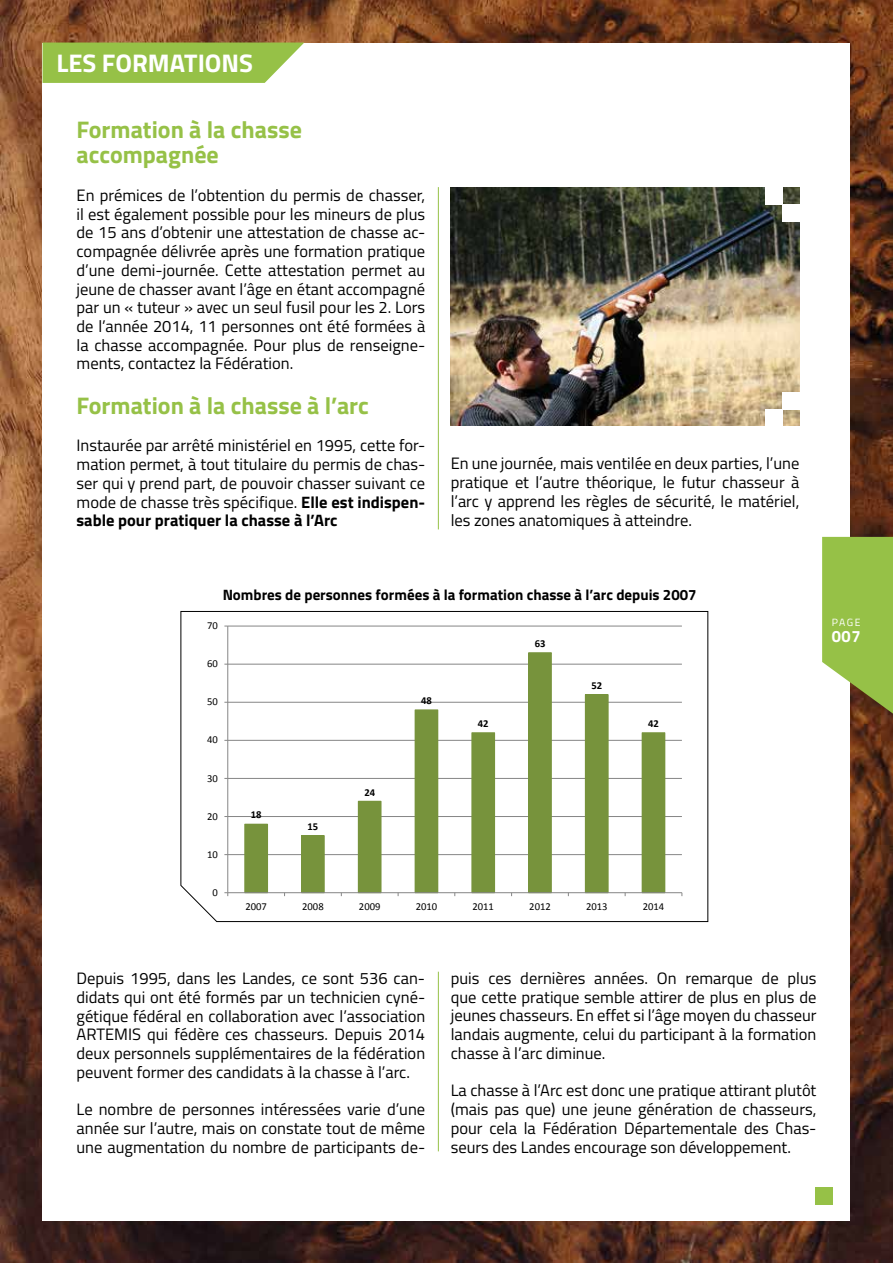
<style>
.page{position:relative;width:893px;height:1263px;background:#fff}
.page>*{position:absolute;margin:0;border:0;box-sizing:border-box;transform-origin:0 0}
.t1{font:700 25.5px "Titillium Web";color:#fff}
.t2{font:700 24px/25.5px "Titillium Web";color:#96c147}
.t3{font:16.5px/18.8px "Titillium Web";color:#000;text-align:justify}
.t4{font:700 16.5px "Titillium Web";color:#fff}
.t5{font:700 15px "Titillium Web";color:#000}
.t6{font:10.65px "Calibri";letter-spacing:.005em;color:#000}
.t7{font:700 10.65px "Calibri";letter-spacing:-.005em;color:#000}
.t8{font:10.5px "Titillium Web";color:#fff}
.s1{font-weight:700}
</style>
<div class="page">
<img style="left:0;top:0;width:893px;height:1263px">
<div style="left:43px;top:43px;width:807px;height:1177px;background:#fff"></div>
<div style="left:816px;top:1188px;width:17px;height:17px;background:#96c147"></div>
<hr style="left:438px;top:187px;width:1px;height:342px;background:#96c147">
<hr style="left:438px;top:972px;width:1px;height:179px;background:#96c147">
<img style="left:451px;top:187px;width:348px;height:238px">
<div style="left:783px;top:204px;width:17px;height:17px;background:#fff"></div>
<div style="left:766px;top:409px;width:17px;height:17px;background:#fff"></div>
<div style="left:783px;top:392px;width:17px;height:17px;background:#fff"></div>
<div style="left:766px;top:187px;width:17px;height:17px;background:#fff"></div>
<svg style="left:181px;top:611px;width:527px;height:311px"></svg>
<svg style="left:43px;top:43px;width:261px;height:40px;background:#9ec555"></svg>
<svg style="left:822px;top:537px;width:71px;height:177px;background:#9cbe55"></svg>
<h1 class="t1" style="left:56px;top:44px;width:198px">LES FORMATIONS</h1>
<h2 class="t2" style="left:77px;top:115px;width:227px">Formation à la chasse accompagnée</h2>
<p class="t3" style="left:77px;top:185px;width:350px">En prémices de l’obtention du permis de chasser, il est également possible pour les mineurs de plus de 15 ans d’obtenir une attestation de chasse ac&shy;compagnée délivrée après une formation pratique d’une demi-journée. Cette attestation permet au jeune de chasser avant l’âge en étant accompagné par un « tuteur » avec un seul fusil pour les 2. Lors de l’année 2014, 11 personnes ont été formées à la chasse accompagnée. Pour plus de renseigne&shy;ments, contactez la Fédération.</p>
<h2 class="t2" style="left:77px;top:391px;width:294px">Formation à la chasse à l’arc</h2>
<p class="t3" style="left:77px;top:435px;width:350px">Instaurée par arrêté ministériel en 1995, cette for&shy;mation permet, à tout titulaire du permis de chas&shy;ser qui y prend part, de pouvoir chasser suivant ce mode de chasse très spécifique. <span class="s1">Elle est indispen&shy;sable pour pratiquer la chasse à l’Arc</span></p>
<p class="t3" style="left:451px;top:453px;width:350px">En une journée, mais ventilée en deux parties, l’une pratique et l’autre théorique, le futur chasseur à l’arc y apprend les règles de sécurité, le matériel, les zones anatomiques à atteindre.</p>
<p class="t5" style="left:223px;top:583px;width:475px">Nombres de personnes formées à la formation chasse à l’arc depuis 2007</p>
<p class="t6" style="left:207px;top:619px;width:12px">70</p>
<p class="t6" style="left:207px;top:657px;width:12px">60</p>
<p class="t6" style="left:207px;top:695px;width:12px">50</p>
<p class="t6" style="left:207px;top:733px;width:12px">40</p>
<p class="t6" style="left:207px;top:771px;width:12px">30</p>
<p class="t6" style="left:207px;top:809px;width:12px">20</p>
<p class="t6" style="left:207px;top:847px;width:12px">10</p>
<p class="t6" style="left:213px;top:885px;width:7px">0</p>
<p class="t7" style="left:251px;top:808px;width:12px">18</p>
<p class="t7" style="left:308px;top:819px;width:12px">15</p>
<p class="t7" style="left:364px;top:785px;width:12px">24</p>
<p class="t7" style="left:421px;top:694px;width:12px">48</p>
<p class="t7" style="left:478px;top:716px;width:12px">42</p>
<p class="t7" style="left:535px;top:636px;width:12px">63</p>
<p class="t7" style="left:591px;top:678px;width:12px">52</p>
<p class="t7" style="left:648px;top:716px;width:12px">42</p>
<p class="t6" style="left:245px;top:899px;width:23px">2007</p>
<p class="t6" style="left:302px;top:899px;width:23px">2008</p>
<p class="t6" style="left:359px;top:899px;width:23px">2009</p>
<p class="t6" style="left:416px;top:899px;width:23px">2010</p>
<p class="t6" style="left:472px;top:899px;width:23px">2011</p>
<p class="t6" style="left:529px;top:899px;width:23px">2012</p>
<p class="t6" style="left:586px;top:899px;width:23px">2013</p>
<p class="t6" style="left:643px;top:899px;width:23px">2014</p>
<p class="t8" style="left:832px;top:614px;width:31px">PAGE</p>
<p class="t4" style="left:832px;top:624px;width:31px">007</p>
<p class="t3" style="left:77px;top:968px;width:350px">Depuis 1995, dans les Landes, ce sont 536 can&shy;didats qui ont été formés par un technicien cyné&shy;gétique fédéral en collaboration avec l’association ARTEMIS qui fédère ces chasseurs. Depuis 2014 deux personnels supplémentaires de la fédération peuvent former des candidats à la chasse à l’arc.</p>
<p class="t3" style="left:77px;top:1099px;width:350px">Le nombre de personnes intéressées varie d’une année sur l’autre, mais on constate tout de même une augmentation du nombre de participants de-</p>
<p class="t3" style="left:451px;top:968px;width:367px">puis ces dernières années. On remarque de plus que cette pratique semble attirer de plus en plus de jeunes chasseurs. En effet si l’âge moyen du chasseur landais augmente, celui du participant à la formation chasse à l’arc diminue.</p>
<p class="t3" style="left:451px;top:1080px;width:367px">La chasse à l’Arc est donc une pratique attirant plutôt (mais pas que) une jeune génération de chasseurs, pour cela la Fédération Départementale des Chas&shy;seurs des Landes encourage son développement.</p>
</div>
